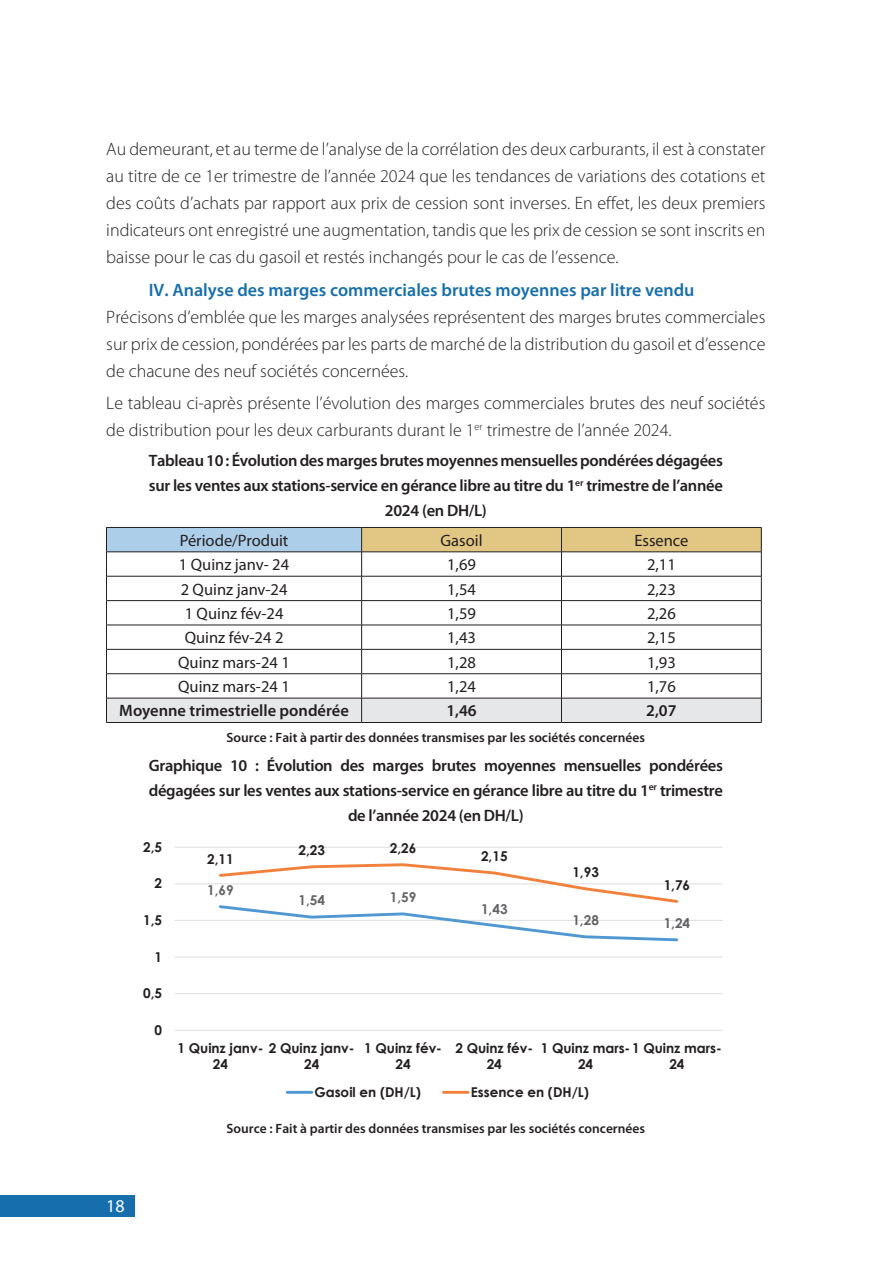
<style>
.page{position:relative;width:893px;height:1263px;background:#fff}
.page>*{position:absolute;margin:0;border:0;box-sizing:border-box;transform-origin:0 0}
.t1{font:300 18px/27px "Myriad Pro";color:#231f20;text-align:justify}
.t2{font:600 18px "Myriad Pro";color:#166fac}
.t3{font:18px "Myriad Pro";color:#fff}
.t4{font:600 16.5px/24.8px "Myriad Pro";letter-spacing:-.02em;color:#231f20;text-align:center}
.t5{font:16.5px "Myriad Pro";color:#231f20}
.t6{font:600 16.5px "Myriad Pro";color:#231f20}
.t7{font:700 13.5px/16.5px "Century Gothic";color:#231f20}
.t8{font:600 13.5px "Myriad Pro";color:#231f20}
.t9{font:700 13.5px "Century Gothic";color:#636366}
</style>
<div class="page">
<div style="left:0;top:1196px;width:134px;height:21px;background:#166fac"></div>
<hr style="left:106px;top:722px;width:256px;height:1px;background:#231f20">
<hr style="left:362px;top:722px;width:199px;height:1px;background:#231f20">
<svg style="left:106px;top:527px;width:656px;height:195px"></svg>
<hr style="left:561px;top:722px;width:200px;height:1px;background:#231f20">
<svg style="left:175px;top:846px;width:548px;height:248px"></svg>
<p class="t1" style="left:106px;top:135px;width:661px">Au demeurant, et au terme de l’analyse de la corrélation des deux carburants, il est à constater au titre de ce 1er trimestre de l’année 2024 que les tendances de variations des cotations et des coûts d’achats par rapport aux prix de cession sont inverses. En effet, les deux premiers indicateurs ont enregistré une augmentation, tandis que les prix de cession se sont inscrits en baisse pour le cas du gasoil et restés inchangés pour le cas de l’essence.</p>
<p class="t2" style="left:149px;top:279px;width:547px">IV. Analyse des marges commerciales brutes moyennes par litre vendu</p>
<p class="t1" style="left:106px;top:304px;width:661px">Précisons d’emblée que les marges analysées représentent des marges brutes commerciales sur prix de cession, pondérées par les parts de marché de la distribution du gasoil et d’essence de chacune des neuf sociétés concernées.</p>
<p class="t1" style="left:106px;top:390px;width:661px">Le tableau ci-après présente l’évolution des marges commerciales brutes des neuf sociétés de distribution pour les deux carburants durant le 1<sup>er</sup> trimestre de l’année 2024.</p>
<p class="t4" style="left:149px;top:448px;width:576px">Tableau 10 : Évolution des marges brutes moyennes mensuelles pondérées dégagées sur les ventes aux stations-service en gérance libre au titre du 1<sup>er</sup> trimestre de l’année<br>2024 (en DH/L)</p>
<p class="t5" style="left:180px;top:530px;width:110px">Période/Produit</p>
<p class="t5" style="left:440px;top:530px;width:44px">Gasoil</p>
<p class="t5" style="left:634px;top:530px;width:56px">Essence</p>
<p class="t5" style="left:179px;top:554px;width:112px">1 Quinz janv- 24</p>
<p class="t5" style="left:447px;top:554px;width:30px">1,69</p>
<p class="t5" style="left:647px;top:554px;width:30px">2,11</p>
<p class="t5" style="left:181px;top:579px;width:108px">2 Quinz janv-24</p>
<p class="t5" style="left:447px;top:579px;width:30px">1,54</p>
<p class="t5" style="left:647px;top:579px;width:30px">2,23</p>
<p class="t5" style="left:185px;top:603px;width:100px">1 Quinz fév-24</p>
<p class="t5" style="left:447px;top:603px;width:30px">1,59</p>
<p class="t5" style="left:647px;top:603px;width:30px">2,26</p>
<p class="t5" style="left:185px;top:628px;width:100px">Quinz fév-24 2</p>
<p class="t5" style="left:447px;top:628px;width:30px">1,43</p>
<p class="t5" style="left:647px;top:628px;width:30px">2,15</p>
<p class="t5" style="left:178px;top:652px;width:113px">Quinz mars-24 1</p>
<p class="t5" style="left:447px;top:652px;width:30px">1,28</p>
<p class="t5" style="left:647px;top:652px;width:30px">1,93</p>
<p class="t5" style="left:178px;top:676px;width:113px">Quinz mars-24 1</p>
<p class="t5" style="left:447px;top:676px;width:30px">1,24</p>
<p class="t5" style="left:647px;top:676px;width:30px">1,76</p>
<p class="t6" style="left:119px;top:700px;width:231px">Moyenne trimestrielle pondérée</p>
<p class="t4" style="left:446px;top:698px;width:32px">1,46</p>
<p class="t4" style="left:646px;top:698px;width:32px">2,07</p>
<p class="t8" style="left:227px;top:729px;width:420px">Source : Fait à partir des données transmises par les sociétés concernées</p>
<p class="t4" style="left:149px;top:753px;width:576px">Graphique 10 : Évolution des marges brutes moyennes mensuelles pondérées dégagées sur les ventes aux stations-service en gérance libre au titre du 1<sup>er</sup> trimestre de l’année 2024 (en DH/L)</p>
<p class="t7" style="left:143px;top:838px;width:20px">2,5</p>
<p class="t7" style="left:155px;top:875px;width:9px">2</p>
<p class="t7" style="left:143px;top:911px;width:20px">1,5</p>
<p class="t7" style="left:155px;top:948px;width:9px">1</p>
<p class="t7" style="left:143px;top:984px;width:20px">0,5</p>
<p class="t7" style="left:155px;top:1021px;width:9px">0</p>
<p class="t7" style="left:207px;top:850px;width:28px">2,11</p>
<p class="t9" style="left:207px;top:880px;width:28px">1,69</p>
<p class="t7" style="left:298px;top:841px;width:28px">2,23</p>
<p class="t7" style="left:390px;top:839px;width:28px">2,26</p>
<p class="t9" style="left:298px;top:890px;width:28px">1,54</p>
<p class="t9" style="left:390px;top:887px;width:28px">1,59</p>
<p class="t7" style="left:481px;top:847px;width:28px">2,15</p>
<p class="t9" style="left:481px;top:898px;width:28px">1,43</p>
<p class="t7" style="left:572px;top:863px;width:28px">1,93</p>
<p class="t7" style="left:664px;top:876px;width:28px">1,76</p>
<p class="t9" style="left:572px;top:910px;width:28px">1,28</p>
<p class="t9" style="left:664px;top:913px;width:28px">1,24</p>
<p class="t7" style="left:213px;top:1039px;width:143px;text-indent:-35px">1 Quinz janv- 2 Quinz janv-<br>24</p>
<p class="t7" style="left:304px;top:1055px;width:17px">24</p>
<p class="t7" style="left:364px;top:1039px;width:79px;text-align:center">1 Quinz fév-<br>24</p>
<p class="t7" style="left:455px;top:1039px;width:79px;text-align:center">2 Quinz fév-<br>24</p>
<p class="t7" style="left:578px;top:1039px;width:145px;text-indent:-37px">1 Quinz mars-1 Quinz mars-<br>24</p>
<p class="t7" style="left:669px;top:1055px;width:17px">24</p>
<p class="t7" style="left:314px;top:1083px;width:108px">Gasoil en (DH/L)</p>
<p class="t7" style="left:471px;top:1083px;width:120px">Essence en (DH/L)</p>
<p class="t8" style="left:227px;top:1120px;width:420px">Source : Fait à partir des données transmises par les sociétés concernées</p>
<p class="t3" style="left:106px;top:1194px;width:20px">18</p>
</div>
